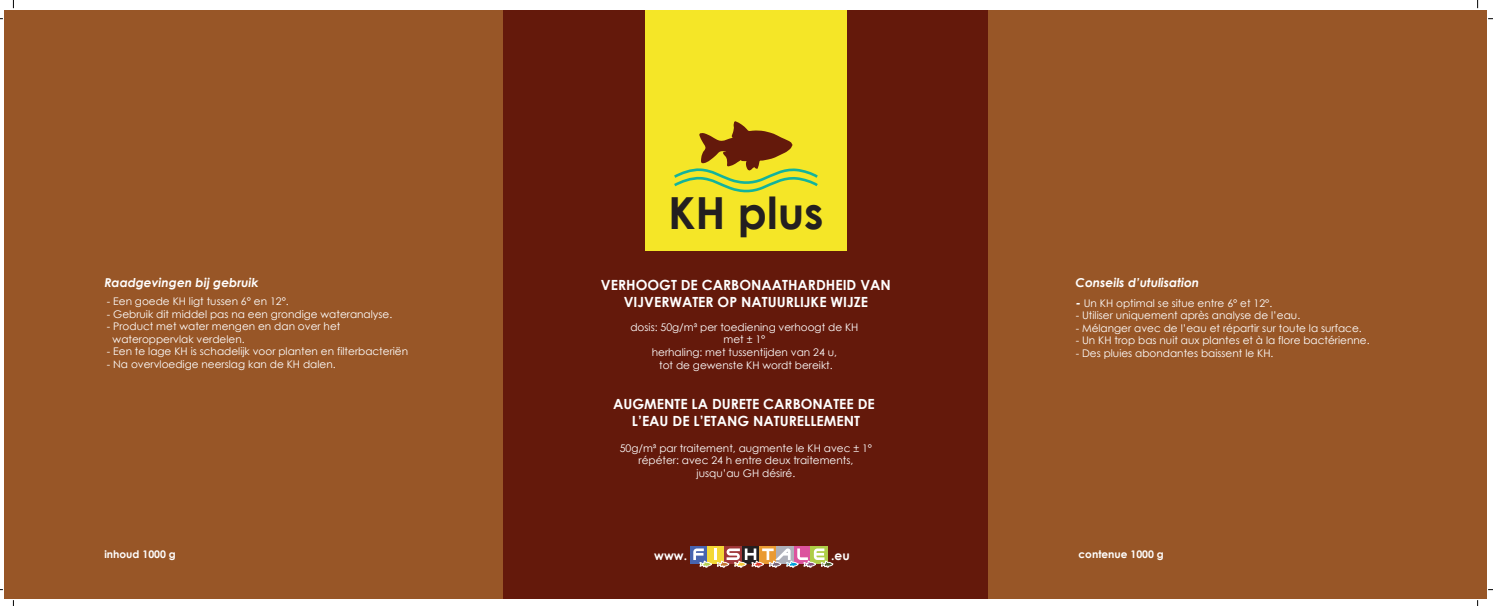
<style>
.page{position:relative;width:1493px;height:606px;background:#fff}
.page>*{position:absolute;margin:0;border:0;box-sizing:border-box;transform-origin:0 0}
.t1{font:700 44.27px "Century Gothic";color:#231f20}
.t2{font:700 14px/16.8px "Century Gothic";color:#fff;text-align:center}
.t3{font:italic 700 12.25px "Century Gothic";color:#fff}
.t4{font:700 12.25px "Century Gothic";color:#fff}
.t5{font:10.5px/12.6px "Century Gothic";color:#fff;text-align:center}
.t6{font:700 10.5px "Century Gothic";color:#fff}
.s1{font-weight:700;font-style:italic;font-size:12.25px}
</style>
<div class="page">
<div style="left:52px;top:10px;width:1386px;height:588px;background:#64190b"></div>
<div style="left:645px;top:10px;width:201px;height:240px;background:#f5e627"></div>
<div style="left:5px;top:10px;width:498px;height:588px;background:#985627"></div>
<div style="left:987px;top:10px;width:499px;height:588px;background:#985627"></div>
<div style="left:690px;top:546px;width:17px;height:18px;background:#4764af"></div>
<div style="left:707px;top:546px;width:17px;height:18px;background:#f4d836"></div>
<div style="left:724px;top:546px;width:17px;height:18px;background:#9e3638"></div>
<div style="left:742px;top:546px;width:17px;height:18px;background:#231f20"></div>
<div style="left:759px;top:546px;width:17px;height:18px;background:#ea9b33"></div>
<div style="left:776px;top:546px;width:17px;height:18px;background:#aeb0ba"></div>
<div style="left:793px;top:546px;width:18px;height:18px;background:#dc539e"></div>
<div style="left:810px;top:546px;width:17px;height:18px;background:#afcd47"></div>
<svg style="left:693px;top:548px;width:140px;height:20px"></svg>
<svg style="left:674px;top:121px;width:144px;height:72px"></svg>
<svg style="left:12px;top:0;width:2px;height:8px"></svg>
<p class="t3" style="left:104px;top:273px;width:156px">Raadgevingen bij gebruik</p>
<p class="t5" style="left:107px;top:295px;width:183px">- Een goede KH ligt tussen 6° en 12°.</p>
<p class="t5" style="left:107px;top:307px;width:287px">- Gebruik dit middel pas na een grondige wateranalyse.</p>
<p class="t5" style="left:113px;top:320px;width:229px;text-align:left;text-indent:-6px">- Product met water mengen en dan over het wateroppervlak verdelen.</p>
<p class="t5" style="left:107px;top:345px;width:303px">- Een te lage KH is schadelijk voor planten en filterbacteriën</p>
<p class="t5" style="left:107px;top:358px;width:230px">- Na overvloedige neerslag kan de KH dalen.</p>
<p class="t6" style="left:104px;top:545px;width:73px">inhoud 1000 g</p>
<h1 class="t1" style="left:668px;top:180px;width:157px">KH plus</h1>
<h2 class="t2" style="left:601px;top:276px;width:291px">VERHOOGT DE CARBONAATHARDHEID VAN<br>VIJVERWATER OP NATUURLIJKE WIJZE</h2>
<p class="t5" style="left:630px;top:320px;width:229px">dosis: 50g/m³ per toediening verhoogt de KH met ± 1°<br>herhaling: met tussentijden van 24 u,<br>tot de gewenste KH wordt bereikt.</p>
<h2 class="t2" style="left:613px;top:394px;width:263px">AUGMENTE LA DURETE CARBONATEE DE<br>L’EAU DE L’ETANG NATURELLEMENT</h2>
<p class="t5" style="left:619px;top:441px;width:254px">50g/m³ par traitement, augmente le KH avec ± 1° répéter: avec 24 h entre deux traitements, jusqu’au GH désiré.</p>
<p class="t4" style="left:654px;top:546px;width:34px">www.</p>
<p class="t4" style="left:831px;top:546px;width:20px">.eu</p>
<p class="t3" style="left:1075px;top:273px;width:125px">Conseils d’utulisation</p>
<p class="t5" style="left:1075px;top:296px;width:198px"><span class="s1">-</span> Un KH optimal se situe entre 6° et 12°.</p>
<p class="t5" style="left:1075px;top:309px;width:226px">- Utiliser uniquement après analyse de l’eau.</p>
<p class="t5" style="left:1075px;top:321px;width:287px">- Mélanger avec de l’eau et répartir sur toute la surface.</p>
<p class="t5" style="left:1075px;top:334px;width:295px">- Un KH trop bas nuit aux plantes et à la flore bactérienne.</p>
<p class="t5" style="left:1075px;top:346px;width:199px">- Des pluies abondantes baissent le KH.</p>
<p class="t6" style="left:1078px;top:545px;width:87px">contenue 1000 g</p>
</div>
